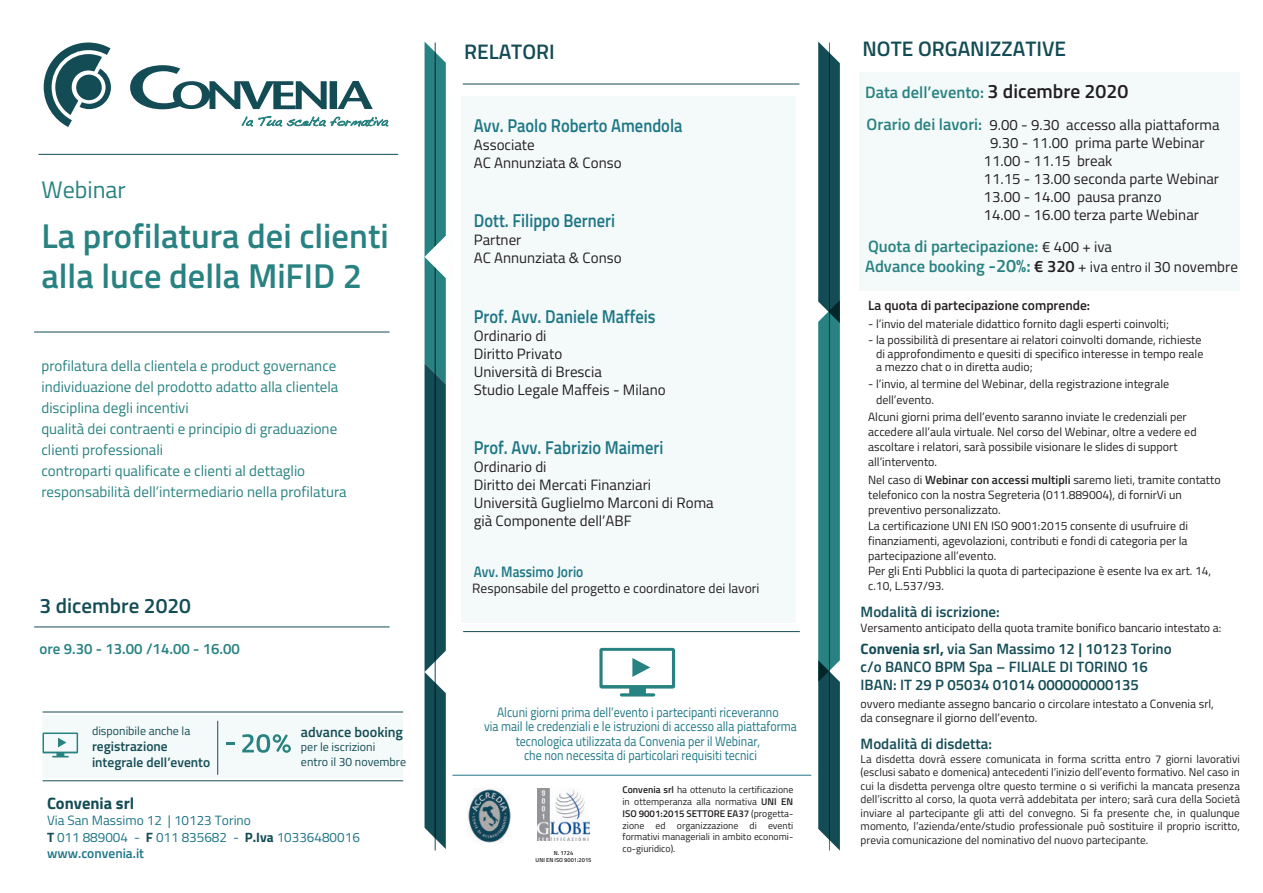
<style>
.page{position:relative;width:1263px;height:893px;background:#fff}
.page>*{position:absolute;margin:0;border:0;box-sizing:border-box;transform-origin:0 0}
.t1{font:600 34.5px/39.9px "Titillium";color:#288281}
.t2{font:24px "Titillium";color:#288281}
.t3{font:600 21px "Titillium";color:#144c55}
.t4{font:600 18.6px "Titillium";color:#1d7685;scale:.89 1}
.t5{font:600 16.5px/20.1px "Titillium";color:#288281}
.t6{font:700 16.5px "Titillium";color:#144c55}
.t7{font:600 15.15px "Titillium";color:#1d7685;scale:.89 1}
.t8{font:15px/18px "Titillium";color:#231f20}
.t9{font:15px/21px "Titillium";color:#288281}
.t10{font:600 15px/18px "Titillium";color:#144c55}
.t11{font:600 15px "Titillium";color:#288281}
.t12{font:600 14.25px "Titillium";color:#144c55}
.t13{font:13.5px/14.4px "Titillium";color:#1d7685;text-align:center;scale:.89 1}
.t14{font:13.5px/16.5px "Titillium";color:#1e7586}
.t15{font:13.5px "Titillium";color:#231f20}
.t16{font:600 13.5px "Titillium";color:#231f20}
.t17{font:600 13.5px/16.2px "Titillium";color:#144c55}
.t18{font:12px/15px "Titillium";color:#231f20}
.t19{font:12px/14.4px "Titillium";color:#144c55}
.t20{font:11.25px/13.5px "Titillium";color:#231f20;text-align:justify}
.t21{font:9.75px/11.7px "Titillium";color:#231f20;text-align:justify}
.t22{font:600 5.7px/6.9px "Titillium";color:#231f20;text-align:center}
.s1{font-weight:700;color:#144c55}
.s2{font-weight:600}
.s3{font-size:19.5px;color:#231f20}
.s4{font-weight:600;font-size:16.5px;color:#288281}
.s5{font-weight:400;font-size:15px;color:#231f20}
.s6{font-size:18px}
.s7{color:#231f20}
.s8{font-weight:400;font-size:13.5px;color:#231f20}
.s9{font-weight:700}
</style>
<div class="page">
<svg style="left:818px;top:42px;width:22px;height:808px;background:#296c70"></svg>
<svg style="left:44px;top:43px;width:344px;height:84px"></svg>
<div style="left:859px;top:72px;width:381px;height:219px;background:#f4f9f9"></div>
<hr style="left:463px;top:84px;width:336px;height:1px;background:#144c55">
<hr style="left:43px;top:712px;width:360px;height:1px;background:#144c55">
<hr style="left:43px;top:780px;width:360px;height:1px;background:#144c55">
<div style="left:43px;top:715px;width:360px;height:63px;background:#f4f9f9"></div>
<hr style="left:452px;top:775px;width:359px;height:1px;background:#1e7586">
<hr style="left:38px;top:154px;width:360px;height:1px;background:#144c55">
<hr style="left:34px;top:332px;width:356px;height:1px;background:#144c55">
<div style="left:461px;top:96px;width:335px;height:527px;background:#f4f9f9"></div>
<hr style="left:34px;top:627px;width:356px;height:1px;background:#144c55">
<hr style="left:463px;top:631px;width:337px;height:1px;background:#144c55">
<hr style="left:829px;top:43px;width:1px;height:807px;background:#144c55">
<hr style="left:435px;top:43px;width:1px;height:807px;background:#144c55">
<hr style="left:217px;top:721px;width:1px;height:54px;background:#144c55">
<svg style="left:424px;top:42px;width:22px;height:807px;background:#367277"></svg>
<svg style="left:43px;top:732px;width:35px;height:25px"></svg>
<svg style="left:242px;top:734px;width:49px;height:19px"></svg>
<svg style="left:226px;top:742px;width:9px;height:3px"></svg>
<img style="left:467px;top:788px;width:44px;height:55px">
<img style="left:537px;top:788px;width:53px;height:53px">
<svg style="left:599px;top:648px;width:76px;height:48px"></svg>
<h2 class="t2" style="left:41px;top:172px;width:86px">Webinar</h2>
<h1 class="t1" style="left:41px;top:214px;width:349px">La profilatura dei clienti alla luce della MiFID 2</h1>
<p class="t9" style="left:41px;top:354px;width:307px">profilatura della clientela e product governance individuazione del prodotto adatto alla clientela disciplina degli incentivi<br>qualità dei contraenti e principio di graduazione clienti professionali<br>controparti qualificate e clienti al dettaglio responsabilità dell’intermediario nella profilatura</p>
<h3 class="t3" style="left:40px;top:590px;width:153px">3 dicembre 2020</h3>
<p class="t11" style="left:40px;top:637px;width:202px">ore 9.30 - 13.00 /14.00 - 16.00</p>
<p class="t19" style="left:92px;top:723px;width:100px">disponibile anche la</p>
<p class="t17" style="left:92px;top:737px;width:120px">registrazione integrale dell’evento</p>
<p class="t12" style="left:301px;top:721px;width:104px">advance booking</p>
<p class="t19" style="left:301px;top:739px;width:107px">per le iscrizioni<br>entro il 30 novembre</p>
<h3 class="t6" style="left:47px;top:790px;width:89px">Convenia srl</h3>
<p class="t14" style="left:47px;top:812px;width:314px">Via San Massimo 12 | 10123 Torino<br><span class="s1">T</span> 011 889004 - <span class="s1">F</span> 011 835682 - <span class="s1">P.Iva</span> 10336480016 <span class="s2">www.convenia.it</span></p>
<h3 class="t3" style="left:464px;top:36px;width:92px">RELATORI</h3>
<h3 class="t4" style="left:474px;top:112px;width:236px">Avv. Paolo Roberto Amendola</h3>
<p class="t8" style="left:474px;top:135px;width:149px">Associate<br>AC Annunziata &amp; Conso</p>
<h3 class="t4" style="left:474px;top:207px;width:160px">Dott. Filippo Berneri</h3>
<p class="t8" style="left:474px;top:230px;width:149px">Partner<br>AC Annunziata &amp; Conso</p>
<h3 class="t4" style="left:474px;top:302px;width:206px">Prof. Avv. Daniele Maffeis</h3>
<p class="t8" style="left:474px;top:326px;width:194px">Ordinario di<br>Diritto Privato<br>Università di Brescia<br>Studio Legale Maffeis - Milano</p>
<h3 class="t4" style="left:474px;top:434px;width:215px">Prof. Avv. Fabrizio Maimeri</h3>
<p class="t8" style="left:474px;top:457px;width:241px">Ordinario di<br>Diritto dei Mercati Finanziari<br>Università Guglielmo Marconi di Roma già Componente dell’ABF</p>
<p class="t7" style="left:474px;top:560px;width:125px">Avv. Massimo Jorio</p>
<p class="t15" style="left:472px;top:578px;width:289px">Responsabile del progetto e coordinatore dei lavori</p>
<p class="t13" style="left:484px;top:704px;width:353px">Alcuni giorni prima dell’evento i partecipanti riceveranno<br>via mail le credenziali e le istruzioni di accesso alla piattaforma tecnologica utilizzata da Convenia per il Webinar,<br>che non necessita di particolari requisiti tecnici</p>
<p class="t22" style="left:536px;top:849px;width:57px">N. 1724<br>UNI EN ISO 9001:2015</p>
<p class="t21" style="left:622px;top:784px;width:172px"><span class="s2">Convenia srl</span> ha ottenuto la certificazione in ottemperanza alla normativa <span class="s2">UNI EN ISO 9001:2015 SETTORE EA37</span> (progetta&shy;zione ed organizzazione di eventi formativi manageriali in ambito economi&shy;co-giuridico).</p>
<h3 class="t3" style="left:862px;top:33px;width:205px">NOTE ORGANIZZATIVE</h3>
<h3 class="t5" style="left:865px;top:81px;width:265px">Data dell’evento: <span class="s3">3 dicembre 2020</span></h3>
<p class="t8" style="left:867px;top:115px;width:355px"><span class="s4">Orario dei lavori:</span> 9.00 - 9.30 accesso alla piattaforma</p>
<p class="t8" style="left:990px;top:133px;width:216px">9.30 - 11.00 prima parte Webinar</p>
<p class="t8" style="left:984px;top:151px;width:130px">11.00 - 11.15 break</p>
<p class="t8" style="left:984px;top:169px;width:237px">11.15 - 13.00 seconda parte Webinar</p>
<p class="t8" style="left:984px;top:187px;width:180px">13.00 - 14.00 pausa pranzo</p>
<p class="t8" style="left:984px;top:205px;width:217px">14.00 - 16.00 terza parte Webinar</p>
<h3 class="t5" style="left:865px;top:235px;width:374px">Quota di partecipazione: <span class="s5">€ 400 + iva<br></span>Advance booking <span class="s6">-20%:</span> <span class="s7">€ 320</span> <span class="s5">+ iva</span> <span class="s8">entro il</span> <span class="s5">30 novembre</span></h3>
<p class="t16" style="left:868px;top:295px;width:223px">La quota di partecipazione comprende:</p>
<p class="t18" style="left:868px;top:315px;width:302px">- l’invio del materiale didattico fornito dagli esperti coinvolti;</p>
<p class="t18" style="left:876px;top:333px;width:329px;line-height:13.5px;text-indent:-8px">- la possibilità di presentare ai relatori coinvolti domande, richieste di approfondimento e quesiti di specifico interesse in tempo reale a mezzo chat o in diretta audio;</p>
<p class="t18" style="left:868px;top:375px;width:303px">- l’invio, al termine del Webinar, della registrazione integrale</p>
<p class="t18" style="left:876px;top:392px;width:60px">dell’evento.</p>
<p class="t18" style="left:868px;top:408px;width:320px">Alcuni giorni prima dell’evento saranno inviate le credenziali per</p>
<p class="t18" style="left:868px;top:423px;width:330px">accedere all’aula virtuale. Nel corso del Webinar, oltre a vedere ed ascoltare i relatori, sarà possibile visionare le slides di support all’intervento.</p>
<p class="t18" style="left:868px;top:471px;width:354px">Nel caso di <span class="s2">Webinar con accessi multipli</span> saremo lieti, tramite contatto telefonico con la nostra Segreteria (011.889004), di fornirVi un preventivo personalizzato.</p>
<p class="t18" style="left:868px;top:518px;width:345px">La certificazione UNI EN ISO 9001:2015 consente di usufruire di finanziamenti, agevolazioni, contributi e fondi di categoria per la partecipazione all’evento.<br>Per gli Enti Pubblici la quota di partecipazione è esente Iva ex art. 14, c.10, L.537/93.</p>
<p class="t10" style="left:861px;top:602px;width:141px">Modalità di iscrizione:</p>
<p class="t18" style="left:861px;top:619px;width:362px">Versamento anticipato della quota tramite bonifico bancario intestato a:</p>
<p class="t10" style="left:861px;top:639px;width:313px"><span class="s9">Convenia srl,</span> via San Massimo 12 | 10123 Torino c/o BANCO BPM Spa – FILIALE DI TORINO 16<br>IBAN: IT 29 P 05034 01014 000000000135</p>
<p class="t18" style="left:861px;top:696px;width:355px;line-height:14.4px">ovvero mediante assegno bancario o circolare intestato a Convenia srl, da consegnare il giorno dell’evento.</p>
<p class="t10" style="left:861px;top:734px;width:133px">Modalità di disdetta:</p>
<p class="t20" style="left:861px;top:752px;width:381px">La disdetta dovrà essere comunicata in forma scritta entro 7 giorni lavorativi (esclusi sabato e domenica) antecedenti l’inizio dell’evento formativo. Nel caso in cui la disdetta pervenga oltre questo termine o si verifichi la mancata presenza dell’iscritto al corso, la quota verrà addebitata per intero; sarà cura della Società inviare al partecipante gli atti del convegno. Si fa presente che, in qualunque momento, l’azienda/ente/studio professionale può sostituire il proprio iscritto, previa comunicazione del nominativo del nuovo partecipante.</p>
</div>
